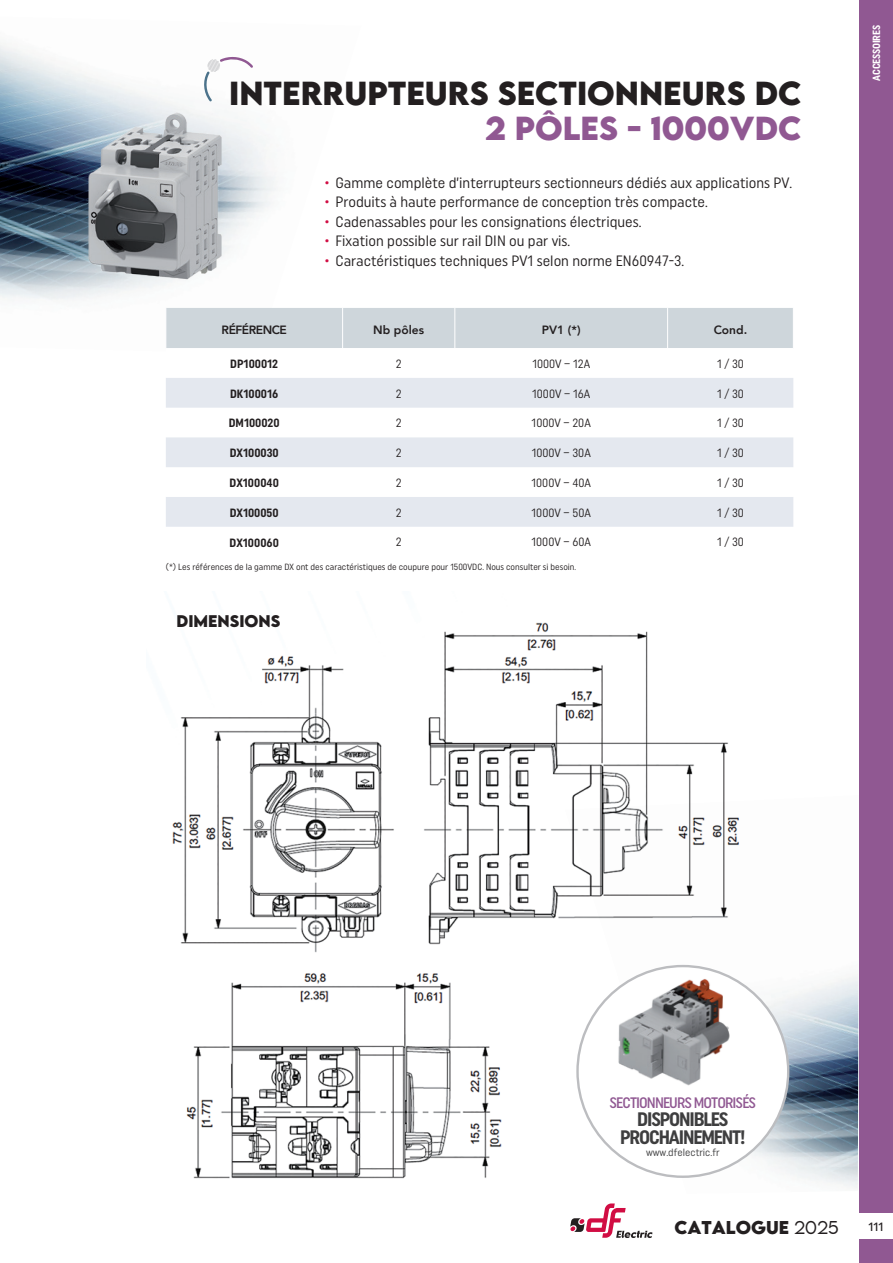
<style>
.page{position:relative;width:893px;height:1263px;background:#fff}
.page>*{position:absolute;margin:0;border:0;box-sizing:border-box;transform-origin:0 0}
.Titre_Produit_2015{font:700 29.55px "LEMONMILK";color:#231f20}
.Titre_Produit_2015-2{font:700 29.55px "LEMONMILK";color:#905892}
.Texte_Voir_2015{font:700 19.5px "Uniform Condensed";letter-spacing:-.06em;color:#3e3e3f}
.t1{font:700 16.5px "LEMONMILK";color:#231f20}
.Texte_Voir_2015-2{font:500 15.15px "Uniform Condensed";letter-spacing:-.06em;color:#905892}
.t2{font:15px "Uniform Condensed";color:#231f20}
.Titre_Accessoires_2015{font:700 15px "LEMONMILK";color:#231f20}
.Colonne_standard_tableau_2015{font:12px "Uniform Condensed";color:#231f20}
.Colonne_standard_tableau_2015-2{font:700 12px "Uniform Condensed";color:#231f20}
.Sous_titre_tableau_petit_2015{font:800 12px "Avenir";color:#231f20}
.Accessoires_Taille_Dim{font:800 12px "Avenir";letter-spacing:-.04em;color:#231f20}
.Sous_titre_tableau_2015{font:800 12px "Avenir";color:#231f20}
.t3{font:500 12px "Uniform Condensed";color:#231f20}
.Normes_2015{font:10.5px "Uniform Condensed";color:#3e3e3f}
.t4{font:700 10.5px "Uniform Condensed";letter-spacing:-.02em;color:#fff}
.Colonne_standard_tableau_2015-3{font:9px "Uniform Condensed";color:#231f20}
.s1{color:#d10d43}
.s2{font-weight:300}
</style>
<div class="page">
<div style="left:859px;top:0;width:34px;height:1263px;background:#905892"></div>
<div style="left:850px;top:1213px;width:43px;height:25px;background:#fff"></div>
<svg style="left:570px;top:1203px;width:82px;height:35px"></svg>
<img style="left:0;top:43px;width:276px;height:257px">
<img style="left:579px;top:974px;width:280px;height:214px">
<svg style="left:202px;top:56px;width:51px;height:46px"></svg>
<div style="left:166px;top:308px;width:627px;height:40px;background:#ced6db"></div>
<svg style="left:166px;top:378px;width:627px;height:149px;fill:#e4e8ef"></svg>
<hr style="left:342px;top:308px;width:1px;height:40px;background:#fff">
<hr style="left:454px;top:308px;width:1px;height:40px;background:#fff">
<hr style="left:667px;top:308px;width:1px;height:40px;background:#fff">
<img style="left:172px;top:622px;width:568px;height:345px">
<img style="left:176px;top:874px;width:345px;height:305px">
<img style="left:81px;top:110px;width:148px;height:171px">
<div style="left:577px;top:966px;width:211px;height:211px;background:#fff;border-radius:50%"></div>
<img style="left:578px;top:967px;width:182px;height:131px">
<p class="Titre_Produit_2015" style="left:229px;top:73px;width:574px">INTERRUPTEURS SECTIONNEURS DC</p>
<p class="Titre_Produit_2015-2" style="left:485px;top:108px;width:317px">2 PÔLES - 1000VDC</p>
<p class="t2" style="left:325px;top:174px;width:469px"><span class="s1">•</span> Gamme complète d’interrupteurs sectionneurs dédiés aux applications PV.</p>
<p class="t2" style="left:325px;top:193px;width:385px"><span class="s1">•</span> Produits à haute performance de conception très compacte.</p>
<p class="t2" style="left:325px;top:213px;width:318px"><span class="s1">•</span> Cadenassables pour les consignations électriques.</p>
<p class="t2" style="left:325px;top:232px;width:247px"><span class="s1">•</span> Fixation possible sur rail DIN ou par vis.</p>
<p class="t2" style="left:325px;top:252px;width:361px"><span class="s1">•</span> Caractéristiques techniques PV1 selon norme EN60947-3.</p>
<p class="Accessoires_Taille_Dim" style="left:222px;top:320px;width:67px">RÉFÉRENCE</p>
<p class="Sous_titre_tableau_petit_2015" style="left:373px;top:320px;width:52px">Nb pôles</p>
<p class="Sous_titre_tableau_petit_2015" style="left:542px;top:320px;width:40px">PV1 (*)</p>
<p class="Sous_titre_tableau_2015" style="left:714px;top:320px;width:35px">Cond.</p>
<p class="Colonne_standard_tableau_2015-2" style="left:230px;top:356px;width:49px">DP100012</p>
<p class="Colonne_standard_tableau_2015" style="left:396px;top:356px;width:7px">2</p>
<p class="Colonne_standard_tableau_2015" style="left:532px;top:356px;width:59px">1000V – 12A</p>
<p class="Colonne_standard_tableau_2015" style="left:717px;top:356px;width:28px">1 / 30</p>
<p class="Colonne_standard_tableau_2015-2" style="left:230px;top:386px;width:50px">DK100016</p>
<p class="Colonne_standard_tableau_2015" style="left:396px;top:386px;width:7px">2</p>
<p class="Colonne_standard_tableau_2015" style="left:532px;top:386px;width:59px">1000V – 16A</p>
<p class="Colonne_standard_tableau_2015" style="left:717px;top:386px;width:28px">1 / 30</p>
<p class="Colonne_standard_tableau_2015-2" style="left:229px;top:416px;width:52px">DM100020</p>
<p class="Colonne_standard_tableau_2015" style="left:396px;top:416px;width:7px">2</p>
<p class="Colonne_standard_tableau_2015" style="left:532px;top:416px;width:61px">1000V – 20A</p>
<p class="Colonne_standard_tableau_2015" style="left:717px;top:416px;width:28px">1 / 30</p>
<p class="Colonne_standard_tableau_2015-2" style="left:230px;top:446px;width:50px">DX100030</p>
<p class="Colonne_standard_tableau_2015" style="left:396px;top:446px;width:7px">2</p>
<p class="Colonne_standard_tableau_2015" style="left:532px;top:446px;width:61px">1000V – 30A</p>
<p class="Colonne_standard_tableau_2015" style="left:717px;top:446px;width:28px">1 / 30</p>
<p class="Colonne_standard_tableau_2015-2" style="left:230px;top:476px;width:51px">DX100040</p>
<p class="Colonne_standard_tableau_2015" style="left:396px;top:475px;width:7px">2</p>
<p class="Colonne_standard_tableau_2015" style="left:532px;top:475px;width:61px">1000V – 40A</p>
<p class="Colonne_standard_tableau_2015" style="left:717px;top:475px;width:28px">1 / 30</p>
<p class="Colonne_standard_tableau_2015-2" style="left:230px;top:505px;width:51px">DX100050</p>
<p class="Colonne_standard_tableau_2015" style="left:396px;top:505px;width:7px">2</p>
<p class="Colonne_standard_tableau_2015" style="left:532px;top:505px;width:61px">1000V – 50A</p>
<p class="Colonne_standard_tableau_2015" style="left:717px;top:505px;width:28px">1 / 30</p>
<p class="Colonne_standard_tableau_2015-2" style="left:230px;top:535px;width:51px">DX100060</p>
<p class="Colonne_standard_tableau_2015" style="left:396px;top:535px;width:7px">2</p>
<p class="Colonne_standard_tableau_2015" style="left:532px;top:535px;width:61px">1000V – 60A</p>
<p class="Colonne_standard_tableau_2015" style="left:717px;top:535px;width:28px">1 / 30</p>
<p class="Colonne_standard_tableau_2015-3" style="left:166px;top:561px;width:412px">(*) Les références de la gamme DX ont des caractéristiques de coupure pour 1500VDC. Nous consulter si besoin.</p>
<p class="Titre_Accessoires_2015" style="left:176px;top:611px;width:106px">DIMENSIONS</p>
<p class="t4" style="left:870px;top:81px;width:57px;rotate:-90deg">ACCESSOIRES</p>
<p class="Texte_Voir_2015-2" style="left:610px;top:1093px;width:148px">SECTIONNEURS MOTORISÉS</p>
<p class="Texte_Voir_2015" style="left:637px;top:1107px;width:93px">DISPONIBLES</p>
<p class="Texte_Voir_2015" style="left:620px;top:1125px;width:127px">PROCHAINEMENT!</p>
<p class="Normes_2015" style="left:646px;top:1146px;width:75px">www.dfelectric.fr</p>
<p class="t1" style="left:674px;top:1216px;width:166px">CATALOGUE <span class="s2">2025</span></p>
<p class="t3" style="left:869px;top:1219px;width:16px">111</p>
</div>
